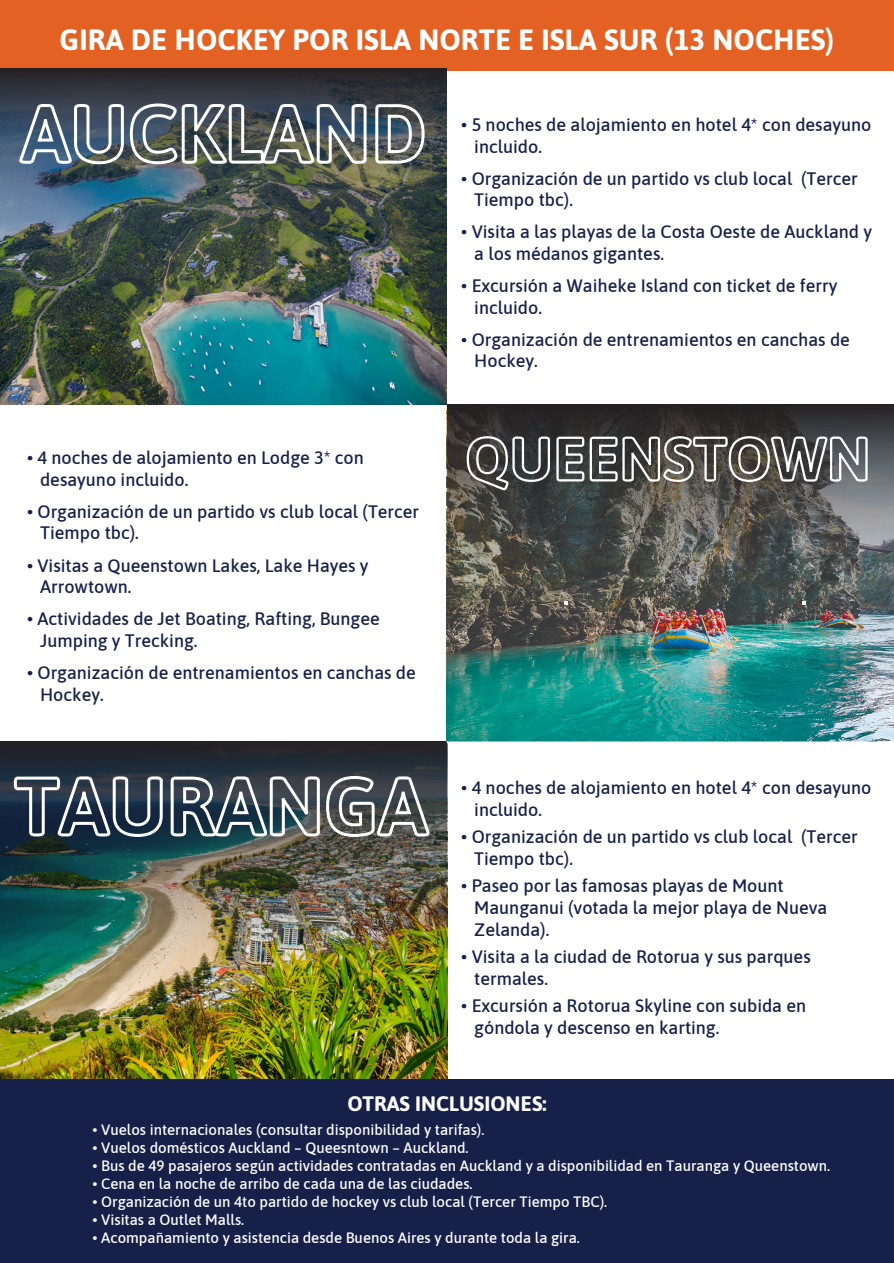
<style>
.page{position:relative;width:894px;height:1263px;background:#fff}
.page>*{position:absolute;margin:0;border:0;box-sizing:border-box;transform-origin:0 0}
.t1{font:700 29.25px "Asap";letter-spacing:.005em;color:#fff}
.t2{font:700 20.85px "Asap";color:#fff}
.t3{font:500 18px/21.6px "Asap";color:#172049}
.t4{font:500 15px "Asap";color:#fff}
</style>
<div class="page">
<img style="left:0;top:741px;width:446px;height:337px">
<svg style="left:11px;top:774px;width:420px;height:65px"></svg>
<img style="left:447px;top:404px;width:446px;height:336px">
<svg style="left:465px;top:435px;width:403px;height:57px;background:#6a6a68"></svg>
<div style="left:0;top:0;width:893px;height:70px;background:#e36223"></div>
<div style="left:0;top:1079px;width:893px;height:184px;background:#172049"></div>
<img style="left:0;top:69px;width:446px;height:335px">
<svg style="left:18px;top:102px;width:408px;height:64px;background:#6b757c"></svg>
<h1 class="t1" style="left:60px;top:19px;width:776px">GIRA DE HOCKEY POR ISLA NORTE E ISLA SUR (13 NOCHES)</h1>
<p class="t3" style="left:40px;top:446px;width:325px;text-indent:-13px">• 4 noches de alojamiento en Lodge 3* con desayuno incluido.</p>
<p class="t3" style="left:40px;top:500px;width:380px;text-indent:-13px">• Organización de un partido vs club local (Tercer<br>Tiempo tbc).</p>
<p class="t3" style="left:40px;top:553px;width:330px;text-indent:-13px">• Visitas a Queenstown Lakes, Lake Hayes y<br>Arrowtown.</p>
<p class="t3" style="left:40px;top:607px;width:341px;text-indent:-13px">• Actividades de Jet Boating, Rafting, Bungee<br>Jumping y Trecking.</p>
<p class="t3" style="left:40px;top:661px;width:377px;text-indent:-13px">• Organización de entrenamientos en canchas de<br>Hockey.</p>
<p class="t3" style="left:474px;top:113px;width:398px;text-indent:-13px">• 5 noches de alojamiento en hotel 4* con desayuno incluido.</p>
<p class="t3" style="left:474px;top:167px;width:385px;text-indent:-13px">• Organización de un partido vs club local (Tercer<br>Tiempo tbc).</p>
<p class="t3" style="left:474px;top:220px;width:399px;text-indent:-13px">• Visita a las playas de la Costa Oeste de Auckland y a los médanos gigantes.</p>
<p class="t3" style="left:474px;top:274px;width:364px;text-indent:-13px">• Excursión a Waiheke Island con ticket de ferry incluido.</p>
<p class="t3" style="left:474px;top:328px;width:377px;text-indent:-13px">• Organización de entrenamientos en canchas de<br>Hockey.</p>
<p class="t3" style="left:474px;top:776px;width:398px;text-indent:-13px">• 4 noches de alojamiento en hotel 4* con desayuno incluido.</p>
<p class="t3" style="left:474px;top:825px;width:385px;text-indent:-13px">• Organización de un partido vs club local (Tercer<br>Tiempo tbc).</p>
<p class="t3" style="left:474px;top:874px;width:354px;text-indent:-13px">• Paseo por las famosas playas de Mount<br>Maunganui (votada la mejor playa de Nueva<br>Zelanda).</p>
<p class="t3" style="left:474px;top:945px;width:338px;text-indent:-13px">• Visita a la ciudad de Rotorua y sus parques termales.</p>
<p class="t3" style="left:474px;top:994px;width:333px;text-indent:-13px">• Excursión a Rotorua Skyline con subida en góndola y descenso en karting.</p>
<p class="t2" style="left:347px;top:1089px;width:201px">OTRAS INCLUSIONES:</p>
<p class="t4" style="left:92px;top:1119px;width:393px">• Vuelos internacionales (consultar disponibilidad y tarifas).</p>
<p class="t4" style="left:92px;top:1137px;width:377px">• Vuelos domésticos Auckland – Queesntown – Auckland.</p>
<p class="t4" style="left:92px;top:1155px;width:738px">• Bus de 49 pasajeros según actividades contratadas en Auckland y a disponibilidad en Tauranga y Queenstown.</p>
<p class="t4" style="left:92px;top:1173px;width:381px">• Cena en la noche de arribo de cada una de las ciudades.</p>
<p class="t4" style="left:92px;top:1191px;width:516px">• Organización de un 4to partido de hockey vs club local (Tercer Tiempo TBC).</p>
<p class="t4" style="left:92px;top:1209px;width:153px">• Visitas a Outlet Malls.</p>
<p class="t4" style="left:92px;top:1227px;width:488px">• Acompañamiento y asistencia desde Buenos Aires y durante toda la gira.</p>
</div>
